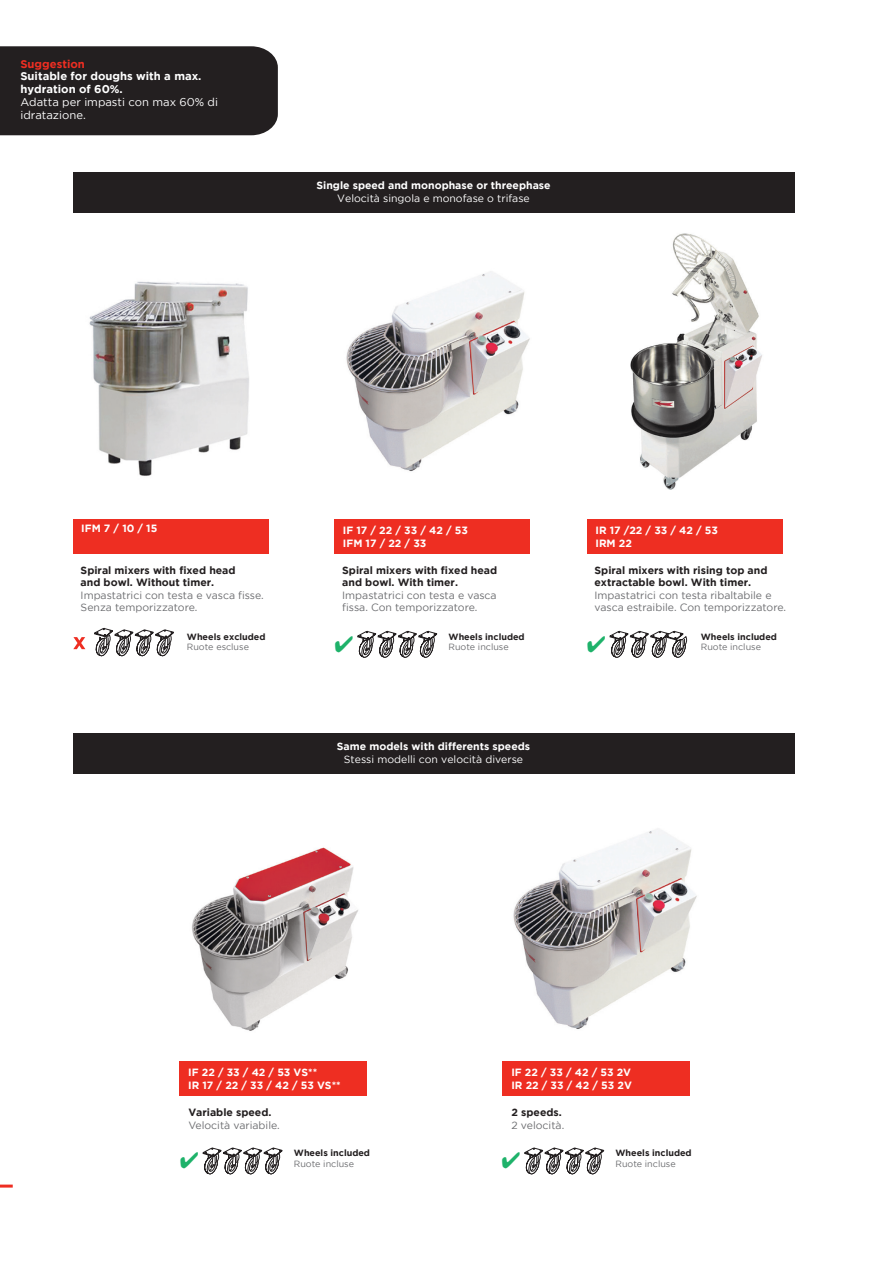
<style>
.page{position:relative;width:893px;height:1263px;background:#fff}
.page>*{position:absolute;margin:0;border:0;box-sizing:border-box;transform-origin:0 0}
.t1{font:700 11.25px/12.8px "Gotham";color:#fff}
.t2{font:11.25px/12.8px "Gotham";color:#fff}
.t3{font:700 11.25px "Gotham";color:#ee2e22}
.t4{font:10.5px/12.6px "Gotham";color:#6c6d70}
.t5{font:700 10.5px/12.6px "Gotham";color:#fff}
.t6{font:700 10.5px/12.6px "Gotham";color:#231f20}
.t7{font:10.5px "Gotham";color:#fff}
.t8{font:700 9px "Gotham";color:#231f20}
.t9{font:9px "Gotham";color:#6c6d70}
</style>
<div class="page">
<div style="left:0;top:46px;width:278px;height:89px;background:#231f20"></div>
<svg style="left:0;top:1184px;width:13px;height:3px"></svg>
<img style="left:630px;top:233px;width:132px;height:257px">
<img style="left:192px;top:847px;width:166px;height:184px">
<img style="left:89px;top:281px;width:160px;height:195px">
<img style="left:346px;top:271px;width:184px;height:201px">
<svg style="left:94px;top:628px;width:80px;height:29px"></svg>
<div style="left:73px;top:172px;width:721px;height:41px;background:#231f20"></div>
<div style="left:587px;top:520px;width:195px;height:34px;background:#ee2e22"></div>
<div style="left:73px;top:520px;width:195px;height:34px;background:#ee2e22"></div>
<div style="left:180px;top:1062px;width:187px;height:34px;background:#ee2e22"></div>
<div style="left:334px;top:520px;width:196px;height:34px;background:#ee2e22"></div>
<div style="left:503px;top:1062px;width:187px;height:34px;background:#ee2e22"></div>
<svg style="left:73px;top:637px;width:12px;height:12px"></svg>
<div style="left:73px;top:733px;width:721px;height:41px;background:#231f20"></div>
<img style="left:513px;top:829px;width:184px;height:200px">
<svg style="left:357px;top:631px;width:80px;height:27px"></svg>
<svg style="left:202px;top:1148px;width:81px;height:27px"></svg>
<svg style="left:524px;top:1148px;width:80px;height:27px"></svg>
<svg style="left:609px;top:631px;width:78px;height:27px"></svg>
<p class="t3" style="left:20px;top:57px;width:66px">Suggestion</p>
<p class="t1" style="left:20px;top:70px;width:183px">Suitable for doughs with a max. hydration of 60%.</p>
<p class="t2" style="left:20px;top:95px;width:199px">Adatta per impasti con max 60% di idratazione.</p>
<p class="t5" style="left:316px;top:179px;width:236px">Single speed and monophase or threephase</p>
<p class="t7" style="left:337px;top:193px;width:194px">Velocità singola e monofase o trifase</p>
<p class="t5" style="left:81px;top:522px;width:78px">IFM 7 / 10 / 15</p>
<p class="t5" style="left:343px;top:524px;width:126px">IF 17 / 22 / 33 / 42 / 53<br>IFM 17 / 22 / 33</p>
<p class="t5" style="left:595px;top:524px;width:124px">IR 17 /22 / 33 / 42 / 53<br>IRM 22</p>
<p class="t6" style="left:81px;top:563px;width:156px">Spiral mixers with fixed head and bowl. Without timer.</p>
<p class="t4" style="left:81px;top:589px;width:185px">Impastatrici con testa e vasca fisse.<br>Senza temporizzatore.</p>
<p class="t8" style="left:187px;top:631px;width:80px">Wheels excluded</p>
<p class="t9" style="left:187px;top:642px;width:64px">Ruote escluse</p>
<p class="t6" style="left:342px;top:563px;width:156px">Spiral mixers with fixed head and bowl. With timer.</p>
<p class="t4" style="left:342px;top:589px;width:156px">Impastatrici con testa e vasca fissa. Con temporizzatore.</p>
<p class="t8" style="left:449px;top:631px;width:78px">Wheels included</p>
<p class="t9" style="left:449px;top:642px;width:62px">Ruote incluse</p>
<p class="t6" style="left:594px;top:563px;width:174px">Spiral mixers with rising top and extractable bowl. With timer.</p>
<p class="t4" style="left:594px;top:589px;width:193px">Impastatrici con testa ribaltabile e vasca estraibile. Con temporizzatore.</p>
<p class="t8" style="left:701px;top:631px;width:78px">Wheels included</p>
<p class="t9" style="left:701px;top:642px;width:62px">Ruote incluse</p>
<p class="t5" style="left:337px;top:740px;width:195px">Same models with differents speeds</p>
<p class="t7" style="left:344px;top:753px;width:181px">Stessi modelli con velocità diverse</p>
<p class="t5" style="left:188px;top:1066px;width:154px">IF 22 / 33 / 42 / 53 VS**<br>IR 17 / 22 / 33 / 42 / 53 VS**</p>
<p class="t5" style="left:511px;top:1066px;width:122px">IF 22 / 33 / 42 / 53 2V<br>IR 22 / 33 / 42 / 53 2V</p>
<p class="t6" style="left:188px;top:1106px;width:85px">Variable speed.</p>
<p class="t4" style="left:188px;top:1119px;width:93px">Velocità variabile.</p>
<p class="t6" style="left:511px;top:1106px;width:52px">2 speeds.</p>
<p class="t4" style="left:511px;top:1119px;width:54px">2 velocità.</p>
<p class="t8" style="left:294px;top:1148px;width:78px">Wheels included</p>
<p class="t9" style="left:294px;top:1159px;width:62px">Ruote incluse</p>
<p class="t8" style="left:616px;top:1148px;width:78px">Wheels included</p>
<p class="t9" style="left:616px;top:1159px;width:62px">Ruote incluse</p>
</div>
